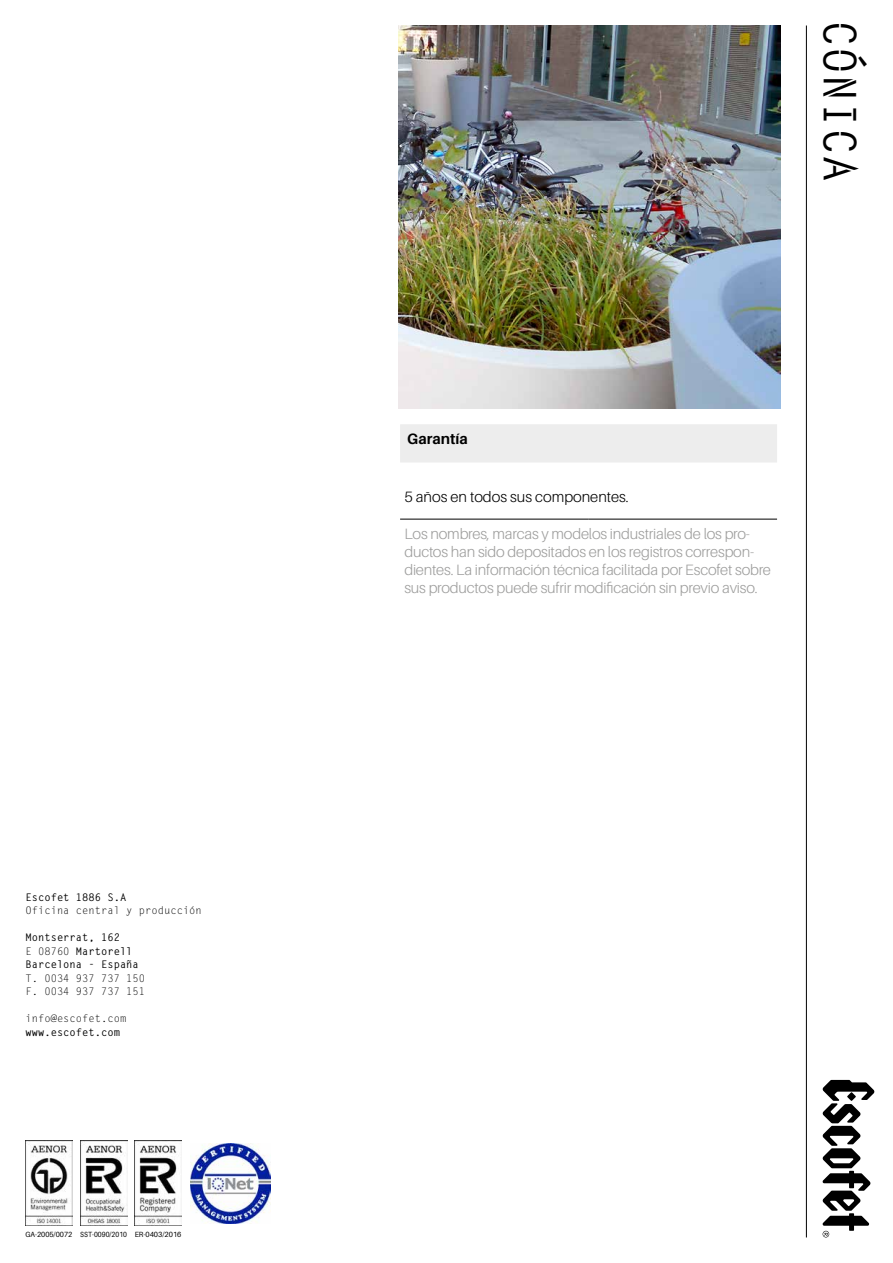
<style>
.page{position:relative;width:893px;height:1263px;background:#fff}
.page>*{position:absolute;margin:0;border:0;box-sizing:border-box;transform-origin:0 0}
.t1{font:45px "Letter Gothic Std Bold Stencil";color:#000}
.t2{font:300 15px/18px "Aileron";letter-spacing:-.01em;color:#9d9d9c}
.t3{font:300 15px "Aileron";color:#000}
.t4{font:700 15px "Aileron";color:#000}
.t5{font:700 10.5px/13.5px "Letter Gothic Std";color:#000}
.t6{font:10.5px/13.5px "Letter Gothic Std";color:#000}
.t7{font:7.5px "Aileron";color:#000;scale:.95 1}
.s1{font-weight:400}
</style>
<div class="page">
<hr style="left:806px;top:26px;width:1px;height:1211px;background:#000">
<svg style="left:822px;top:1080px;width:53px;height:157px"></svg>
<div style="left:400px;top:424px;width:377px;height:38px;background:#ededed"></div>
<hr style="left:400px;top:519px;width:188px;height:1px;background:#000">
<hr style="left:588px;top:519px;width:189px;height:1px;background:#000">
<img style="left:399px;top:26px;width:382px;height:382px">
<img style="left:191px;top:1143px;width:80px;height:80px">
<img style="left:135px;top:1140px;width:46px;height:85px">
<img style="left:26px;top:1140px;width:46px;height:85px">
<img style="left:80px;top:1140px;width:47px;height:85px">
<p class="t5" style="left:26px;top:890px;width:102px">Escofet 1886 S.A</p>
<p class="t6" style="left:26px;top:904px;width:178px">Oficina central y producción</p>
<p class="t5" style="left:26px;top:931px;width:115px">Montserrat, 162<br><span class="s1">E 08760</span> Martorell<br>Barcelona - España</p>
<p class="t6" style="left:26px;top:972px;width:121px">T. 0034 937 737 150<br>F. 0034 937 737 151</p>
<p class="t6" style="left:26px;top:1012px;width:102px">info@escofet.com</p>
<p class="t5" style="left:26px;top:1025px;width:96px">www.escofet.com</p>
<p class="t7" style="left:26px;top:1231px;width:166px">GA-2005/0072 SST-0090/2010 ER-0403/2016</p>
<h1 class="t1" style="left:867px;top:20px;width:163px;rotate:90deg">CÓNICA</h1>
<p class="t4" style="left:407px;top:431px;width:62px">Garantía</p>
<p class="t3" style="left:404px;top:489px;width:226px">5 años en todos sus componentes.</p>
<p class="t2" style="left:404px;top:525px;width:368px">Los nombres, marcas y modelos industriales de los pro&shy;ductos han sido depositados en los registros correspon&shy;dientes. La información técnica facilitada por Escofet sobre sus productos puede sufrir modificación sin previo aviso.</p>
</div>
